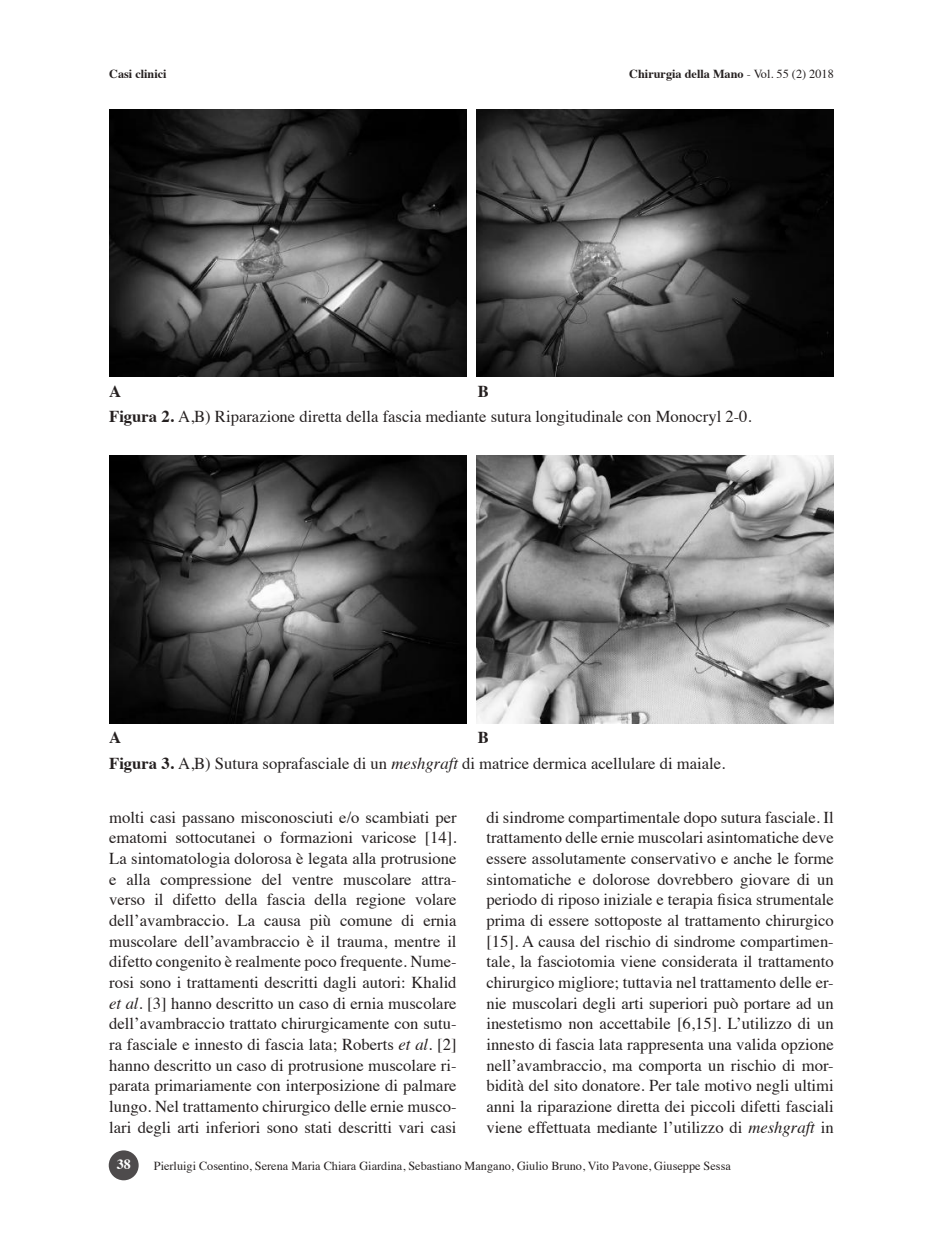
<style>
.page{position:relative;width:943px;height:1241px;background:#fff}
.page>*{position:absolute;margin:0;border:0;box-sizing:border-box;transform-origin:0 0}
.t1{font:16.62px/20.7px "Times";color:#241f1f;text-align:justify}
.t2{font:700 16.62px "Times";color:#241f1f}
.t3{font:700 14px "Times";color:#fff}
.t4{font:12.25px "Times";color:#241f1f}
.t5{font:700 12.25px "Times";color:#241f1f}
.s1{font-weight:400}
.s2{font-weight:700}
.s3{font-style:italic}
</style>
<div class="page">
<div style="left:109px;top:1150px;width:30px;height:30px;background:#4e4b4c;border-radius:50%"></div>
<img style="left:109px;top:109px;width:357px;height:268px">
<img style="left:477px;top:109px;width:356px;height:268px">
<img style="left:109px;top:456px;width:357px;height:267px">
<img style="left:477px;top:456px;width:356px;height:267px">
<p class="t5" style="left:109px;top:62px;width:59px">Casi clinici</p>
<p class="t5" style="left:629px;top:62px;width:206px">Chirurgia della Mano <span class="s1">- Vol. 55 (2) 2018</span></p>
<p class="t2" style="left:109px;top:376px;width:14px">A</p>
<p class="t2" style="left:477px;top:376px;width:13px">B</p>
<p class="t1" style="left:109px;top:405px;width:644px"><span class="s2">Figura 2.</span> A,B) Riparazione diretta della fascia mediante sutura longitudinale con Monocryl 2-0.</p>
<p class="t2" style="left:109px;top:721px;width:14px">A</p>
<p class="t2" style="left:477px;top:721px;width:13px">B</p>
<p class="t1" style="left:109px;top:751px;width:617px"><span class="s2">Figura 3.</span> A,B) Sutura soprafasciale di un <span class="s3">meshgraft</span> di matrice dermica acellulare di maiale.</p>
<p class="t1" style="left:109px;top:805px;width:349px">molti casi passano misconosciuti e/o scambiati per ematomi sottocutanei o formazioni varicose [14].<br>La sintomatologia dolorosa è legata alla protrusione e alla compressione del ventre muscolare attra&shy;verso il difetto della fascia della regione volare dell’avambraccio. La causa più comune di ernia muscolare dell’avambraccio è il trauma, mentre il difetto congenito è realmente poco frequente. Nume&shy;rosi sono i trattamenti descritti dagli autori: Khalid <span class="s3">et al</span>. [3] hanno descritto un caso di ernia muscolare dell’avambraccio trattato chirurgicamente con sutu&shy;ra fasciale e innesto di fascia lata; Roberts <span class="s3">et al.</span> [2] hanno descritto un caso di protrusione muscolare ri&shy;parata primariamente con interposizione di palmare lungo. Nel trattamento chirurgico delle ernie musco&shy;lari degli arti inferiori sono stati descritti vari casi</p>
<p class="t1" style="left:486px;top:805px;width:349px">di sindrome compartimentale dopo sutura fasciale. Il trattamento delle ernie muscolari asintomatiche deve essere assolutamente conservativo e anche le forme sintomatiche e dolorose dovrebbero giovare di un periodo di riposo iniziale e terapia fisica strumentale prima di essere sottoposte al trattamento chirurgico [15]. A causa del rischio di sindrome compartimen&shy;tale, la fasciotomia viene considerata il trattamento chirurgico migliore; tuttavia nel trattamento delle er&shy;nie muscolari degli arti superiori può portare ad un inestetismo non accettabile [6,15]. L’utilizzo di un innesto di fascia lata rappresenta una valida opzione nell’avambraccio, ma comporta un rischio di mor&shy;bidità del sito donatore. Per tale motivo negli ultimi anni la riparazione diretta dei piccoli difetti fasciali viene effettuata mediante l’utilizzo di <span class="s3">meshgraft</span> in</p>
<p class="t3" style="left:117px;top:1150px;width:15px">38</p>
<p class="t4" style="left:154px;top:1153px;width:578px">Pierluigi Cosentino, Serena Maria Chiara Giardina, Sebastiano Mangano, Giulio Bruno, Vito Pavone, Giuseppe Sessa</p>
</div>
